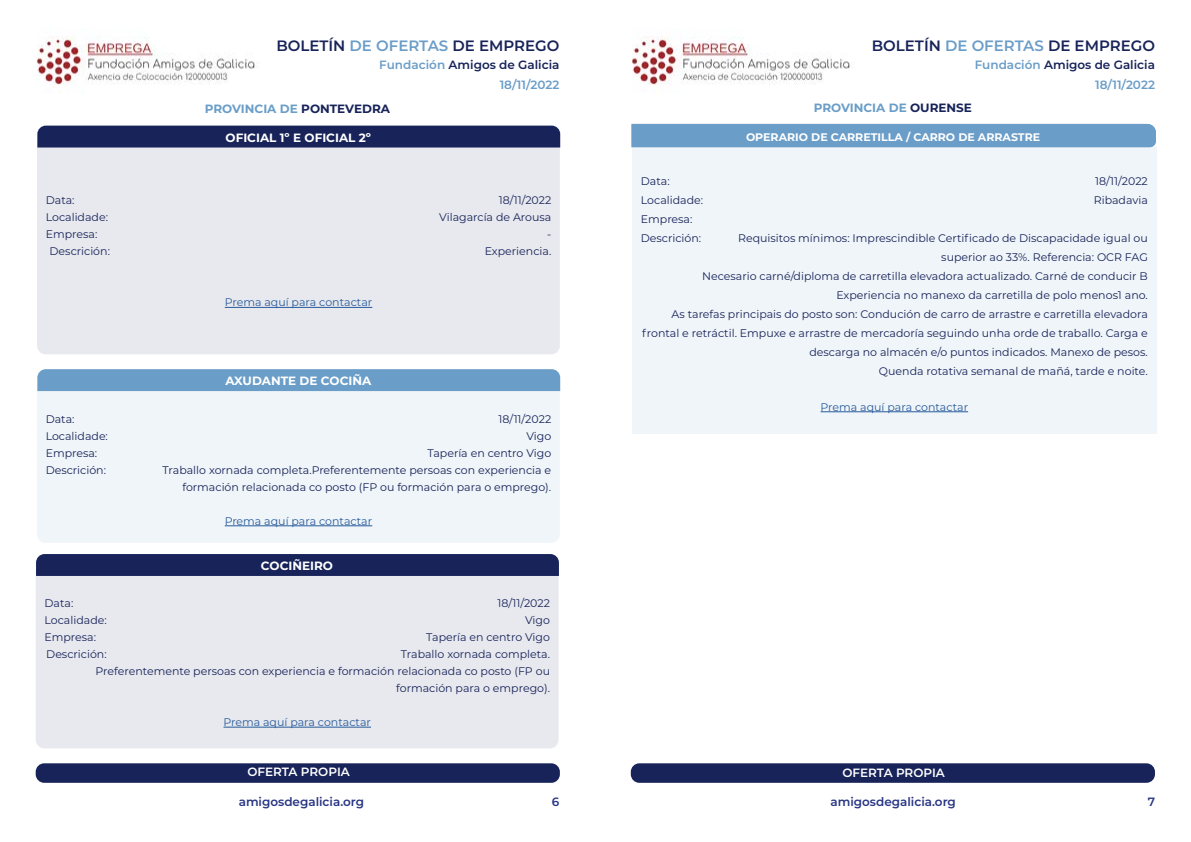
<style>
.page{position:relative;width:1191px;height:842px;background:#fff}
.page>*{position:absolute;margin:0;border:0;box-sizing:border-box;transform-origin:0 0}
.t1{font:600 15px "Montserrat";color:#172359}
.t2{font:600 12px "Montserrat";color:#172359}
.t3{font:700 12px "Montserrat";color:#fff}
.t4{font:600 12px "Montserrat";color:#283583}
.t5{font:700 12px "Montserrat";color:#6a9dc8}
.t6{font:600 12px "Montserrat";color:#fff}
.t7{font:600 12px "Montserrat";color:#6a9dc8}
.t8{font:11px/19px "Montserrat";color:#172359;text-align:right}
.t9{font:11px "Montserrat";color:#275b9b}
.t10{font:700 11px "Montserrat";color:#fff}
.s1{color:#6a9dc8}
.s2{color:#172359}
</style>
<div class="page">
<img style="left:37px;top:36px;width:218px;height:56px">
<img style="left:632px;top:36px;width:218px;height:56px">
<div style="left:37px;top:147px;width:523px;height:207px;background:#e8e9ee"></div>
<div style="left:36px;top:576px;width:522px;height:172px;background:#e8e9ee"></div>
<div style="left:37px;top:126px;width:523px;height:21px;background:#172359"></div>
<svg style="left:36px;top:554px;width:523px;height:22px;background:#18245a"></svg>
<hr style="left:225px;top:307px;width:147px;height:1px;background:#275b9b">
<hr style="left:223px;top:727px;width:148px;height:1px;background:#275b9b">
<div style="left:36px;top:763px;width:524px;height:20px;background:#172359;border-radius:9px"></div>
<div style="left:37px;top:391px;width:523px;height:152px;background:#f0f5f9"></div>
<div style="left:37px;top:369px;width:523px;height:22px;background:#6a9dc8"></div>
<hr style="left:225px;top:525px;width:147px;height:1px;background:#275b9b">
<div style="left:631px;top:763px;width:524px;height:20px;background:#172359;border-radius:9px"></div>
<div style="left:632px;top:147px;width:524px;height:287px;background:#f0f5f9"></div>
<div style="left:631px;top:124px;width:524px;height:23px;background:#6a9dc8"></div>
<hr style="left:820px;top:411px;width:148px;height:1px;background:#275b9b">
<h1 class="t1" style="left:276px;top:35px;width:285px">BOLETÍN <span class="s1">DE OFERTAS</span> DE EMPREGO</h1>
<p class="t2" style="left:379px;top:56px;width:182px"><span class="s1">Fundación</span> Amigos de Galicia</p>
<h1 class="t1" style="left:872px;top:35px;width:285px">BOLETÍN <span class="s1">DE OFERTAS</span> DE EMPREGO</h1>
<p class="t2" style="left:974px;top:56px;width:182px"><span class="s1">Fundación</span> Amigos de Galicia</p>
<p class="t5" style="left:205px;top:100px;width:187px">PROVINCIA DE <span class="s2">PONTEVEDRA</span></p>
<p class="t3" style="left:226px;top:129px;width:147px">OFICIAL 1º E OFICIAL 2º</p>
<p class="t7" style="left:500px;top:77px;width:61px">18/11/2022</p>
<p class="t7" style="left:1095px;top:77px;width:61px">18/11/2022</p>
<p class="t5" style="left:813px;top:99px;width:160px">PROVINCIA DE <span class="s2">OURENSE</span></p>
<p class="t10" style="left:746px;top:129px;width:296px">OPERARIO DE CARRETILLA / CARRO DE ARRASTRE</p>
<p class="t8" style="left:46px;top:190px;width:30px">Data:</p>
<p class="t8" style="left:499px;top:190px;width:54px">18/11/2022</p>
<p class="t8" style="left:46px;top:207px;width:64px">Localidade:</p>
<p class="t8" style="left:439px;top:207px;width:114px">Vilagarcía de Arousa</p>
<p class="t8" style="left:46px;top:224px;width:53px">Empresa:</p>
<p class="t8" style="left:547px;top:224px;width:6px">-</p>
<p class="t8" style="left:50px;top:241px;width:62px">Descrición:</p>
<p class="t8" style="left:485px;top:241px;width:68px">Experiencia.</p>
<p class="t9" style="left:225px;top:295px;width:149px">Prema aquí para contactar</p>
<p class="t3" style="left:225px;top:372px;width:147px">AXUDANTE DE COCIÑA</p>
<p class="t8" style="left:46px;top:409px;width:30px">Data:</p>
<p class="t8" style="left:498px;top:409px;width:54px">18/11/2022</p>
<p class="t8" style="left:46px;top:426px;width:64px">Localidade:</p>
<p class="t8" style="left:526px;top:426px;width:26px">Vigo</p>
<p class="t8" style="left:46px;top:443px;width:53px">Empresa:</p>
<p class="t8" style="left:427px;top:443px;width:125px">Tapería en centro Vigo</p>
<p class="t8" style="left:46px;top:460px;width:62px">Descrición:</p>
<p class="t8" style="left:162px;top:461px;width:390px;line-height:17px">Traballo xornada completa.Preferentemente persoas con experiencia e formación relacionada co posto (FP ou formación para o emprego).</p>
<p class="t9" style="left:225px;top:513px;width:149px">Prema aquí para contactar</p>
<p class="t3" style="left:261px;top:557px;width:74px">COCIÑEIRO</p>
<p class="t8" style="left:44px;top:593px;width:30px">Data:</p>
<p class="t8" style="left:497px;top:593px;width:54px">18/11/2022</p>
<p class="t8" style="left:44px;top:610px;width:64px">Localidade:</p>
<p class="t8" style="left:525px;top:610px;width:26px">Vigo</p>
<p class="t8" style="left:44px;top:627px;width:53px">Empresa:</p>
<p class="t8" style="left:426px;top:627px;width:125px">Tapería en centro Vigo</p>
<p class="t8" style="left:46px;top:644px;width:62px">Descrición:</p>
<p class="t8" style="left:96px;top:645px;width:456px;line-height:17px">Traballo xornada completa.<br>Preferentemente persoas con experiencia e formación relacionada co posto (FP ou formación para o emprego).</p>
<p class="t9" style="left:223px;top:714px;width:149px">Prema aquí para contactar</p>
<p class="t6" style="left:247px;top:763px;width:104px">OFERTA PROPIA</p>
<p class="t8" style="left:641px;top:171px;width:30px">Data:</p>
<p class="t8" style="left:1095px;top:171px;width:54px">18/11/2022</p>
<p class="t8" style="left:641px;top:190px;width:64px">Localidade:</p>
<p class="t8" style="left:1093px;top:190px;width:56px">Ribadavia</p>
<p class="t8" style="left:641px;top:209px;width:62px;text-align:left">Empresa:<br>Descrición:</p>
<p class="t8" style="left:642px;top:228px;width:507px">Requisitos mínimos: Imprescindible Certificado de Discapacidade igual ou<br>superior ao 33%. Referencia: OCR FAG<br>Necesario carné/diploma de carretilla elevadora actualizado. Carné de conducir B Experiencia no manexo da carretilla de polo menos1 ano.<br>As tarefas principais do posto son: Condución de carro de arrastre e carretilla elevadora frontal e retráctil. Empuxe e arrastre de mercadoría seguindo unha orde de traballo. Carga e descarga no almacén e/o puntos indicados. Manexo de pesos.<br>Quenda rotativa semanal de mañá, tarde e noite.</p>
<p class="t9" style="left:820px;top:399px;width:149px">Prema aquí para contactar</p>
<p class="t6" style="left:842px;top:765px;width:104px">OFERTA PROPIA</p>
<p class="t4" style="left:239px;top:793px;width:127px">amigosdegalicia.org</p>
<p class="t4" style="left:552px;top:793px;width:9px">6</p>
<p class="t4" style="left:1147px;top:793px;width:9px">7</p>
<p class="t4" style="left:830px;top:793px;width:127px">amigosdegalicia.org</p>
</div>
